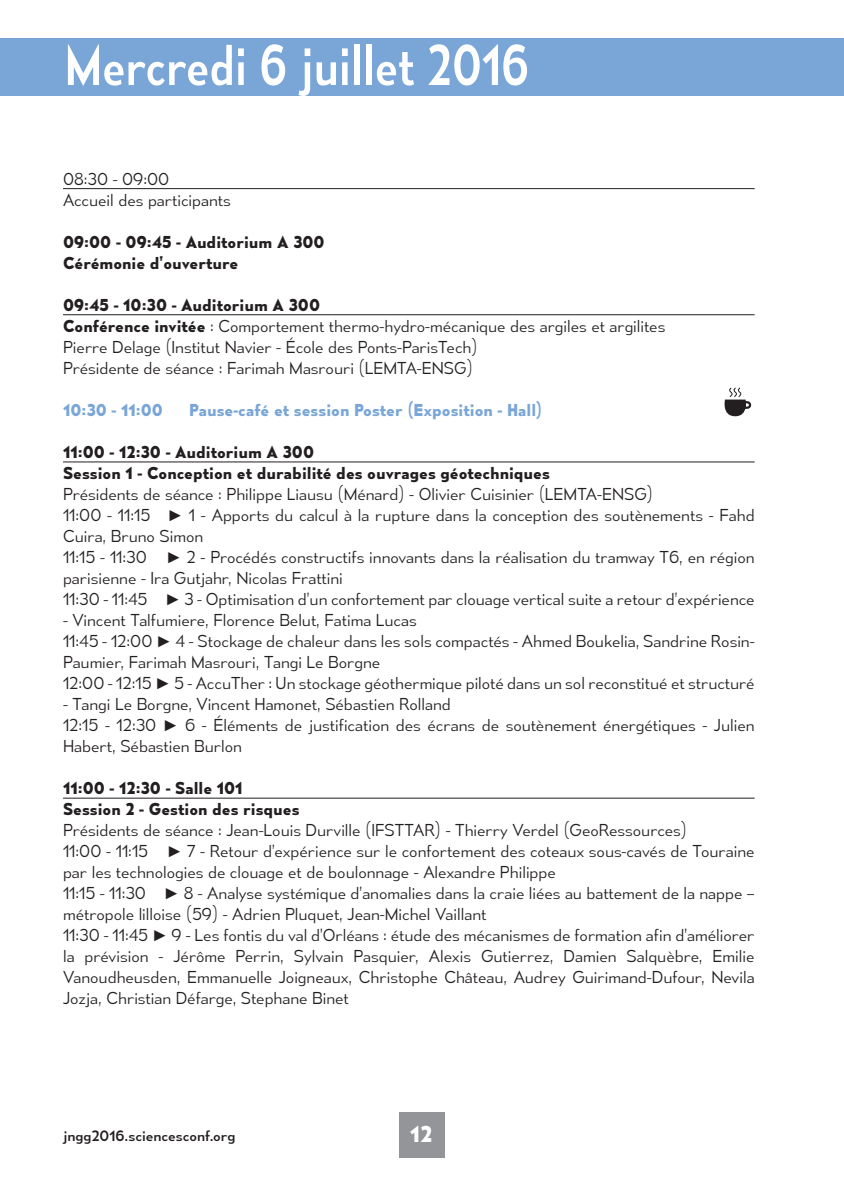
<style>
.page{position:relative;width:844px;height:1191px;background:#fff}
.page>*{position:absolute;margin:0;border:0;box-sizing:border-box;transform-origin:0 0}
.t1{font:52.5px "Mesmerize Sc Rg";color:#fff}
.t2{font:700 21px "Mesmerize Rg";color:#fff}
.t3{font:15.75px/21px "Mesmerize Lt";color:#231f20}
.t4{font:700 15.75px/21px "Mesmerize Rg";color:#231f20}
.t5{font:700 15.75px "Mesmerize Rg";color:#79a6d7}
.t6{font:14px "Mesmerize Rg";color:#231f20}
.s1{font-family:"Mesmerize Rg";font-weight:700}
.s2{font-family:"Arial"}
</style>
<div class="page">
<div style="left:0;top:39px;width:843px;height:57px;background:#79a6d7"></div>
<svg style="left:724px;top:387px;width:28px;height:29px"></svg>
<hr style="left:63px;top:314px;width:691px;height:1px;background:#231f20">
<hr style="left:63px;top:461px;width:691px;height:1px;background:#231f20">
<hr style="left:63px;top:797px;width:691px;height:1px;background:#231f20">
<hr style="left:63px;top:188px;width:691px;height:1px;background:#231f20">
<div style="left:399px;top:1111px;width:45px;height:46px;background:#939598"></div>
<h1 class="t1" style="left:65px;top:33px;width:466px">Mercredi 6 juillet 2016</h1>
<p class="t3" style="left:63px;top:168px;width:169px">08:30 - 09:00<br>Accueil des participants</p>
<p class="t4" style="left:63px;top:231px;width:263px">09:00 - 09:45 - Auditorium A 300<br>Cérémonie d’ouverture</p>
<p class="t4" style="left:63px;top:294px;width:258px">09:45 - 10:30 - Auditorium A 300</p>
<p class="t3" style="left:63px;top:315px;width:603px"><span class="s1">Conférence invitée</span> : Comportement thermo-hydro-mécanique des argiles et argilites<br>Pierre Delage (Institut Navier - École des Ponts-ParisTech)<br>Présidente de séance : Farimah Masrouri (LEMTA-ENSG)</p>
<p class="t5" style="left:63px;top:400px;width:101px">10:30 - 11:00</p>
<p class="t5" style="left:189px;top:400px;width:354px">Pause-café et session Poster (Exposition - Hall)</p>
<p class="t4" style="left:63px;top:441px;width:488px">11:00 - 12:30 - Auditorium A 300<br>Session 1 - Conception et durabilité des ouvrages géotechniques</p>
<p class="t3" style="left:63px;top:483px;width:693px">Présidents de séance : Philippe Liausu (Ménard) - Olivier Cuisinier (LEMTA-ENSG)<br>11:00 - 11:15 <span class="s2">►</span> 1 - Apports du calcul à la rupture dans la conception des soutènements - Fahd Cuira, Bruno Simon<br>11:15 - 11:30 <span class="s2">►</span> 2 - Procédés constructifs innovants dans la réalisation du tramway T6, en région parisienne - Ira Gutjahr, Nicolas Frattini<br>11:30 - 11:45 <span class="s2">►</span> 3 - Optimisation d’un confortement par clouage vertical suite a retour d’expérience</p>
<p class="t3" style="left:63px;top:609px;width:693px">- Vincent Talfumiere, Florence Belut, Fatima Lucas<br>11:45 - 12:00 <span class="s2">►</span> 4 - Stockage de chaleur dans les sols compactés - Ahmed Boukelia, Sandrine Rosin-Paumier, Farimah Masrouri, Tangi Le Borgne<br>12:00 - 12:15 <span class="s2">►</span> 5 - AccuTher : Un stockage géothermique piloté dans un sol reconstitué et structuré</p>
<p class="t3" style="left:63px;top:693px;width:692px">- Tangi Le Borgne, Vincent Hamonet, Sébastien Rolland<br>12:15 - 12:30 <span class="s2">►</span> 6 - Éléments de justification des écrans de soutènement énergétiques - Julien<br>Habert, Sébastien Burlon</p>
<p class="t4" style="left:63px;top:777px;width:238px">11:00 - 12:30 - Salle 101<br>Session 2 - Gestion des risques</p>
<p class="t3" style="left:63px;top:819px;width:692px">Présidents de séance : Jean-Louis Durville (IFSTTAR) - Thierry Verdel (GeoRessources)<br>11:00 - 11:15 <span class="s2">►</span> 7 - Retour d’expérience sur le confortement des coteaux sous-cavés de Touraine par les technologies de clouage et de boulonnage - Alexandre Philippe<br>11:15 - 11:30 <span class="s2">►</span> 8 - Analyse systémique d’anomalies dans la craie liées au battement de la nappe – métropole lilloise (59) - Adrien Pluquet, Jean-Michel Vaillant<br>11:30 - 11:45 <span class="s2">►</span> 9 - Les fontis du val d’Orléans : étude des mécanismes de formation afin d’améliorer la prévision - Jérôme Perrin, Sylvain Pasquier, Alexis Gutierrez, Damien Salquèbre, Emilie Vanoudheusden, Emmanuelle Joigneaux, Christophe Château, Audrey Guirimand-Dufour, Nevila Jozja, Christian Défarge, Stephane Binet</p>
<p class="t6" style="left:63px;top:1127px;width:174px">jngg2016.sciencesconf.org</p>
<h2 class="t2" style="left:410px;top:1120px;width:24px">12</h2>
</div>
